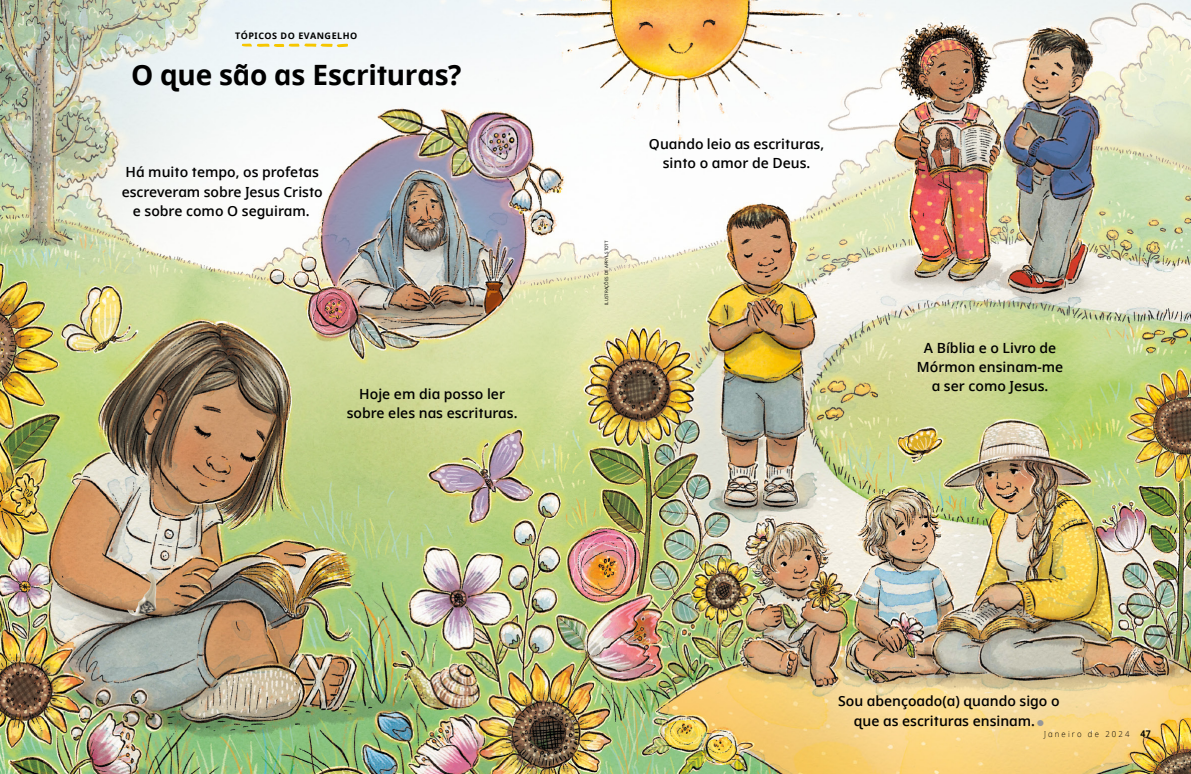
<style>
.page{position:relative;width:1191px;height:774px;background:#fff}
.page>*{position:absolute;margin:0;border:0;box-sizing:border-box;transform-origin:0 0}
.t1{font:700 28px "Dots Solidlds Lat";letter-spacing:-.01em;color:#000}
.t2{font:600 14px/19.1px "Dots Solidlds Lat";color:#000;text-align:center}
.p1_series-title__For_Little_Friends{font:700 9px "Dots Solidlds Lat";letter-spacing:.06em;color:#000}
.t3{font:300 8.2px "Dots Solidlds Lat";letter-spacing:.28em;color:#000;scale:.95 1}
.p1_figure_image_credit_first{font:4.5px "Dots Solidlds Lat";color:#000}
.s1{font-family:"Ding P Ilds Dpi";font-weight:400;font-size:8.5px;color:#969798}
.s2{font-weight:700;font-size:9.2px}
</style>
<div class="page">
<img style="left:0;top:0;width:1191px;height:774px">
<svg style="left:241px;top:43px;width:107px;height:4px"></svg>
<img style="left:127px;top:570px;width:30px;height:46px">
<p class="p1_series-title__For_Little_Friends" style="left:235px;top:29px;width:124px">TÓPICOS DO EVANGELHO</p>
<p class="t1" style="left:131px;top:54px;width:332px">O que são as Escrituras?</p>
<p class="t2" style="left:122px;top:163px;width:203px">Há muito tempo, os profetas escreveram sobre Jesus Cristo e sobre como O seguiram.</p>
<p class="t2" style="left:347px;top:384px;width:172px">Hoje em dia posso ler sobre eles nas escrituras.</p>
<p class="p1_figure_image_credit_first" style="left:603px;top:305px;width:66px;rotate:-90deg">ILUSTRAÇÕES DE APRYL STOTT</p>
<p class="t2" style="left:649px;top:135px;width:177px">Quando leio as escrituras, sinto o amor de Deus.</p>
<p class="t2" style="left:917px;top:338px;width:148px">A Bíblia e o Livro de<br>Mórmon ensinam-me a ser como Jesus.</p>
<p class="t2" style="left:838px;top:692px;width:223px">Sou abençoado(a) quando sigo o que as escrituras ensinam. <span class="s1">●</span></p>
<p class="t3" style="left:1044px;top:728px;width:114px">Janeiro de 2024 <span class="s2">47</span></p>
</div>
